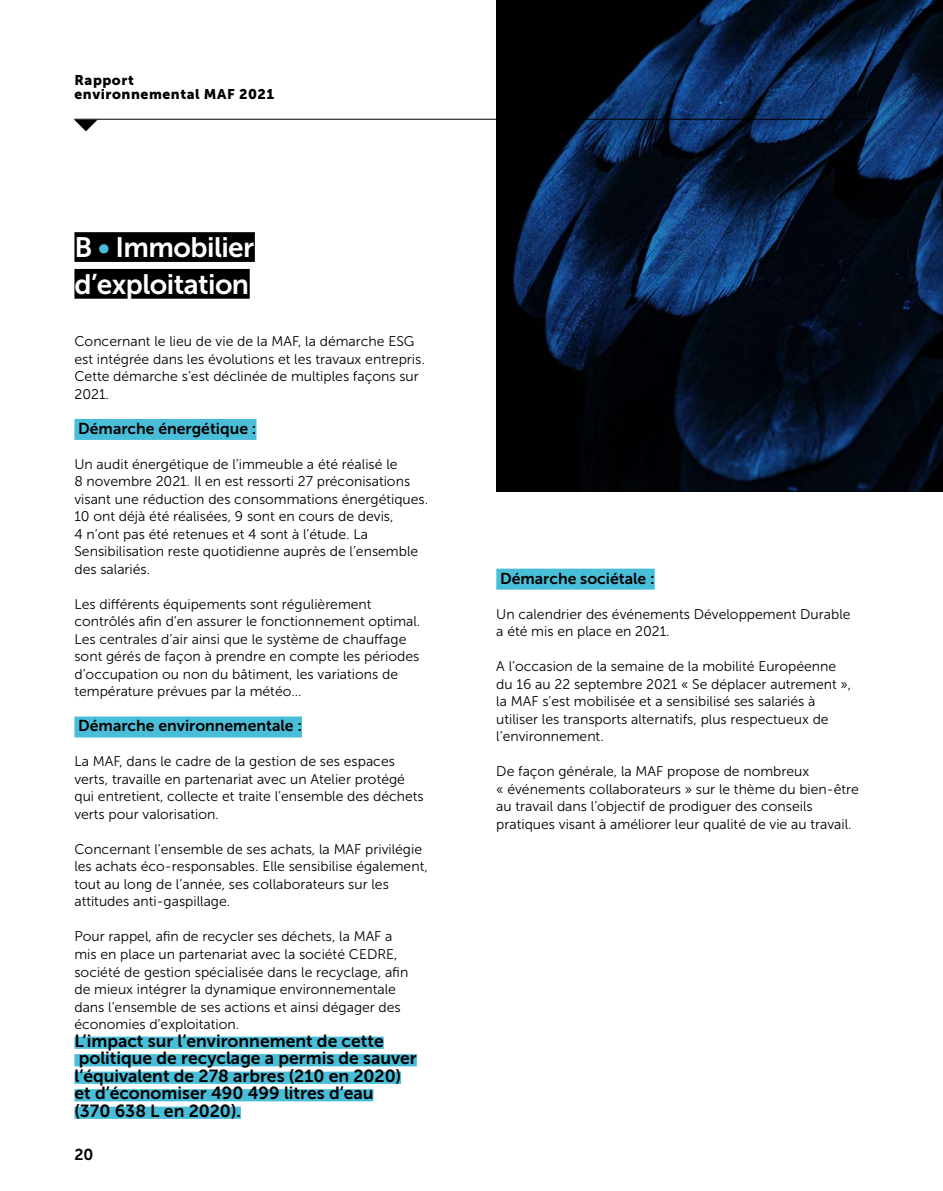
<style>
.page{position:relative;width:943px;height:1191px;background:#fff}
.page>*{position:absolute;margin:0;border:0;box-sizing:border-box;transform-origin:0 0}
.t1{font:28px/36.8px "Museo Sans 700";letter-spacing:-.02em;color:#fff}
.t2{font:17.5px/17.5px "Museo Sans 700";color:#000}
.t3{font:15.75px "Museo Sans 700";color:#000}
.t4{font:14px/17.5px "Museo Sans 300";color:#000}
.t5{font:14px/14px "Museo Sans 900";letter-spacing:.04em;color:#000}
.s1{color:#49bed8}
</style>
<div class="page">
<img style="left:496px;top:0;width:447px;height:492px">
<div style="left:74px;top:232px;width:181px;height:30px;background:#000"></div>
<div style="left:74px;top:269px;width:176px;height:30px;background:#000"></div>
<div style="left:74px;top:419px;width:182px;height:21px;background:#49bed8"></div>
<div style="left:74px;top:716px;width:228px;height:21px;background:#49bed8"></div>
<div style="left:74px;top:1036px;width:310px;height:12px;background:#49bed8"></div>
<div style="left:74px;top:1054px;width:343px;height:12px;background:#49bed8"></div>
<div style="left:74px;top:1071px;width:327px;height:12px;background:#49bed8"></div>
<div style="left:74px;top:1089px;width:299px;height:12px;background:#49bed8"></div>
<div style="left:74px;top:1106px;width:167px;height:12px;background:#49bed8"></div>
<div style="left:496px;top:568px;width:158px;height:21px;background:#49bed8"></div>
<hr style="left:74px;top:119px;width:794px;height:1px;background:#000">
<svg style="left:74px;top:120px;width:23px;height:11px"></svg>
<p class="t5" style="left:74px;top:73px;width:201px">Rapport<br>environnemental MAF 2021</p>
<h1 class="t1" style="left:74px;top:229px;width:181px">B <span class="s1">•</span> Immobilier d’exploitation</h1>
<p class="t4" style="left:74px;top:333px;width:352px">Concernant le lieu de vie de la MAF, la démarche ESG est intégrée dans les évolutions et les travaux entrepris.<br>Cette démarche s’est déclinée de multiples façons sur 2021.</p>
<p class="t3" style="left:78px;top:419px;width:180px">Démarche énergétique :</p>
<p class="t4" style="left:74px;top:455px;width:355px">Un audit énergétique de l’immeuble a été réalisé le<br>8 novembre 2021. Il en est ressorti 27 préconisations visant une réduction des consommations énergétiques.<br>10 ont déjà été réalisées, 9 sont en cours de devis,<br>4 n’ont pas été retenues et 4 sont à l’étude. La Sensibilisation reste quotidienne auprès de l’ensemble des salariés.</p>
<p class="t4" style="left:74px;top:595px;width:347px">Les différents équipements sont régulièrement contrôlés afin d’en assurer le fonctionnement optimal.<br>Les centrales d’air ainsi que le système de chauffage sont gérés de façon à prendre en compte les périodes d’occupation ou non du bâtiment, les variations de température prévues par la météo…</p>
<p class="t3" style="left:78px;top:717px;width:225px">Démarche environnementale :</p>
<p class="t4" style="left:74px;top:753px;width:351px">La MAF, dans le cadre de la gestion de ses espaces verts, travaille en partenariat avec un Atelier protégé qui entretient, collecte et traite l’ensemble des déchets verts pour valorisation.</p>
<p class="t4" style="left:74px;top:840px;width:355px">Concernant l’ensemble de ses achats, la MAF privilégie les achats éco-responsables. Elle sensibilise également, tout au long de l’année, ses collaborateurs sur les attitudes anti-gaspillage.</p>
<p class="t4" style="left:74px;top:928px;width:335px">Pour rappel, afin de recycler ses déchets, la MAF a mis en place un partenariat avec la société CEDRE, société de gestion spécialisée dans le recyclage, afin de mieux intégrer la dynamique environnementale dans l’ensemble de ses actions et ainsi dégager des économies d’exploitation.</p>
<p class="t2" style="left:74px;top:1031px;width:344px">L’impact sur l’environnement de cette politique de recyclage a permis de sauver l’équivalent de 278 arbres (210 en 2020) et d’économiser 490 499 litres d’eau<br>(370 638 L en 2020).</p>
<p class="t3" style="left:74px;top:1145px;width:21px">20</p>
<p class="t3" style="left:500px;top:569px;width:156px">Démarche sociétale :</p>
<p class="t4" style="left:496px;top:605px;width:356px">Un calendrier des événements Développement Durable a été mis en place en 2021.</p>
<p class="t4" style="left:496px;top:657px;width:356px">A l’occasion de la semaine de la mobilité Européenne du 16 au 22 septembre 2021 « Se déplacer autrement », la MAF s’est mobilisée et a sensibilisé ses salariés à utiliser les transports alternatifs, plus respectueux de l’environnement.</p>
<p class="t4" style="left:496px;top:762px;width:364px">De façon générale, la MAF propose de nombreux<br>« événements collaborateurs » sur le thème du bien-être au travail dans l’objectif de prodiguer des conseils pratiques visant à améliorer leur qualité de vie au travail.</p>
</div>
